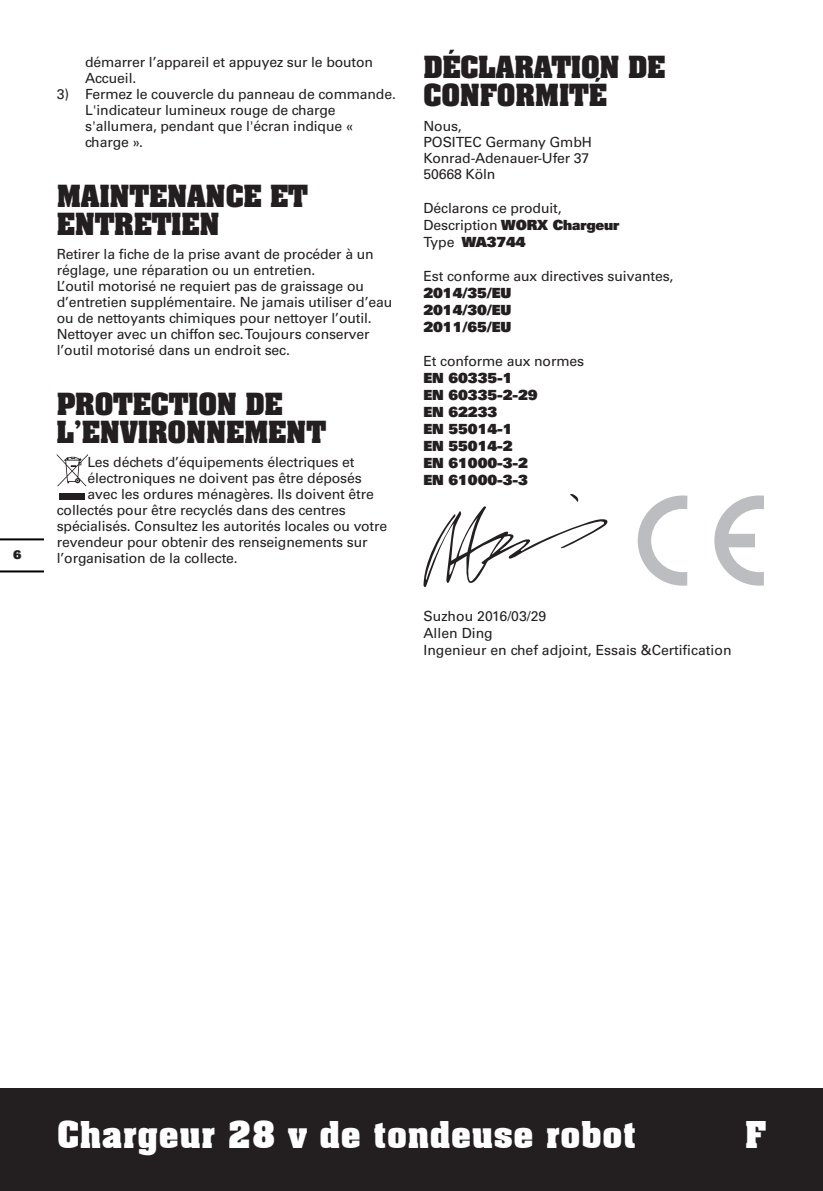
<style>
.page{position:relative;width:823px;height:1191px;background:#fff}
.page>*{position:absolute;margin:0;border:0;box-sizing:border-box;transform-origin:0 0}
.t1{font:700 36px "Aachen BT";color:#fff}
.t2{font:700 26px/28px "Aachen";letter-spacing:-.01em;color:#231f20}
.t3{font:14px/16px "Univers";letter-spacing:-.01em;color:#231f20}
.t4{font:900 14px/17px "Univers";letter-spacing:-.01em;color:#231f20;text-align:justify}
.t5{font:900 12px "Univers";color:#231f20}
.s1{font-weight:900}
</style>
<div class="page">
<div style="left:0;top:1089px;width:822px;height:102px;background:#231f20"></div>
<hr style="left:0;top:570px;width:43px;height:2px;background:#000">
<hr style="left:0;top:538px;width:43px;height:2px;background:#000">
<svg style="left:57px;top:454px;width:31px;height:32px"></svg>
<div style="left:59px;top:493px;width:26px;height:6px;background:#231f20"></div>
<svg style="left:423px;top:494px;width:185px;height:94px"></svg>
<svg style="left:637px;top:495px;width:50px;height:90px"></svg>
<svg style="left:714px;top:495px;width:49px;height:90px"></svg>
<p class="t5" style="left:13px;top:546px;width:10px">6</p>
<p class="t3" style="left:85px;top:54px;width:289px">démarrer l’appareil et appuyez sur le bouton<br>Accueil.</p>
<p class="t3" style="left:85px;top:86px;width:312px;text-indent:-28px">3) Fermez le couvercle du panneau de commande.<br>L'indicateur lumineux rouge de charge s'allumera, pendant que l'écran indique « charge ».</p>
<h2 class="t2" style="left:57px;top:182px;width:252px">MAINTENANCE ET<br>ENTRETIEN</h2>
<p class="t3" style="left:57px;top:246px;width:337px">Retirer la fiche de la prise avant de procéder à un réglage, une réparation ou un entretien.<br>L’outil motorisé ne requiert pas de graissage ou d’entretien supplémentaire. Ne jamais utiliser d’eau ou de nettoyants chimiques pour nettoyer l’outil.<br>Nettoyer avec un chiffon sec. Toujours conserver l’outil motorisé dans un endroit sec.</p>
<h2 class="t2" style="left:57px;top:390px;width:271px">PROTECTION DE<br>L’ENVIRONNEMENT</h2>
<p class="t3" style="left:87px;top:454px;width:268px">Les déchets d’équipements électriques et</p>
<p class="t3" style="left:87px;top:470px;width:275px">électroniques ne doivent pas être déposés</p>
<p class="t3" style="left:87px;top:486px;width:288px">avec les ordures ménagères. Ils doivent être</p>
<p class="t3" style="left:57px;top:502px;width:290px">collectés pour être recyclés dans des centres</p>
<p class="t3" style="left:57px;top:518px;width:332px">spécialisés. Consultez les autorités locales ou votre</p>
<p class="t3" style="left:57px;top:534px;width:312px">revendeur pour obtenir des renseignements sur</p>
<p class="t3" style="left:57px;top:550px;width:182px">l’organisation de la collecte.</p>
<h2 class="t2" style="left:423px;top:52px;width:243px">DÉCLARATION DE<br>CONFORMITÉ</h2>
<p class="t3" style="left:423px;top:118px;width:170px">Nous,<br>POSITEC Germany GmbH<br>Konrad-Adenauer-Ufer 37<br>50668 Köln</p>
<p class="t3" style="left:423px;top:200px;width:197px;line-height:17px">Déclarons ce produit,<br>Description <span class="s1">WORX Chargeur<br></span>Type <span class="s1">WA3744</span></p>
<p class="t3" style="left:423px;top:268px;width:251px">Est conforme aux directives suivantes,</p>
<p class="t4" style="left:423px;top:284px;width:89px">2014/35/EU 2014/30/EU 2011/65/EU</p>
<p class="t3" style="left:423px;top:353px;width:162px">Et conforme aux normes</p>
<p class="t4" style="left:423px;top:369px;width:115px;text-align:left">EN 60335-1<br>EN 60335-2-29<br>EN 62233<br>EN 55014-1<br>EN 55014-2<br>EN 61000-3-2<br>EN 61000-3-3</p>
<p class="t3" style="left:423px;top:608px;width:309px;line-height:16.8px">Suzhou 2016/03/29<br>Allen Ding<br>Ingenieur en chef adjoint, Essais &amp;Certification</p>
<h1 class="t1" style="left:57px;top:1112px;width:581px">Chargeur 28 v de tondeuse robot</h1>
<h1 class="t1" style="left:744px;top:1112px;width:23px">F</h1>
</div>
